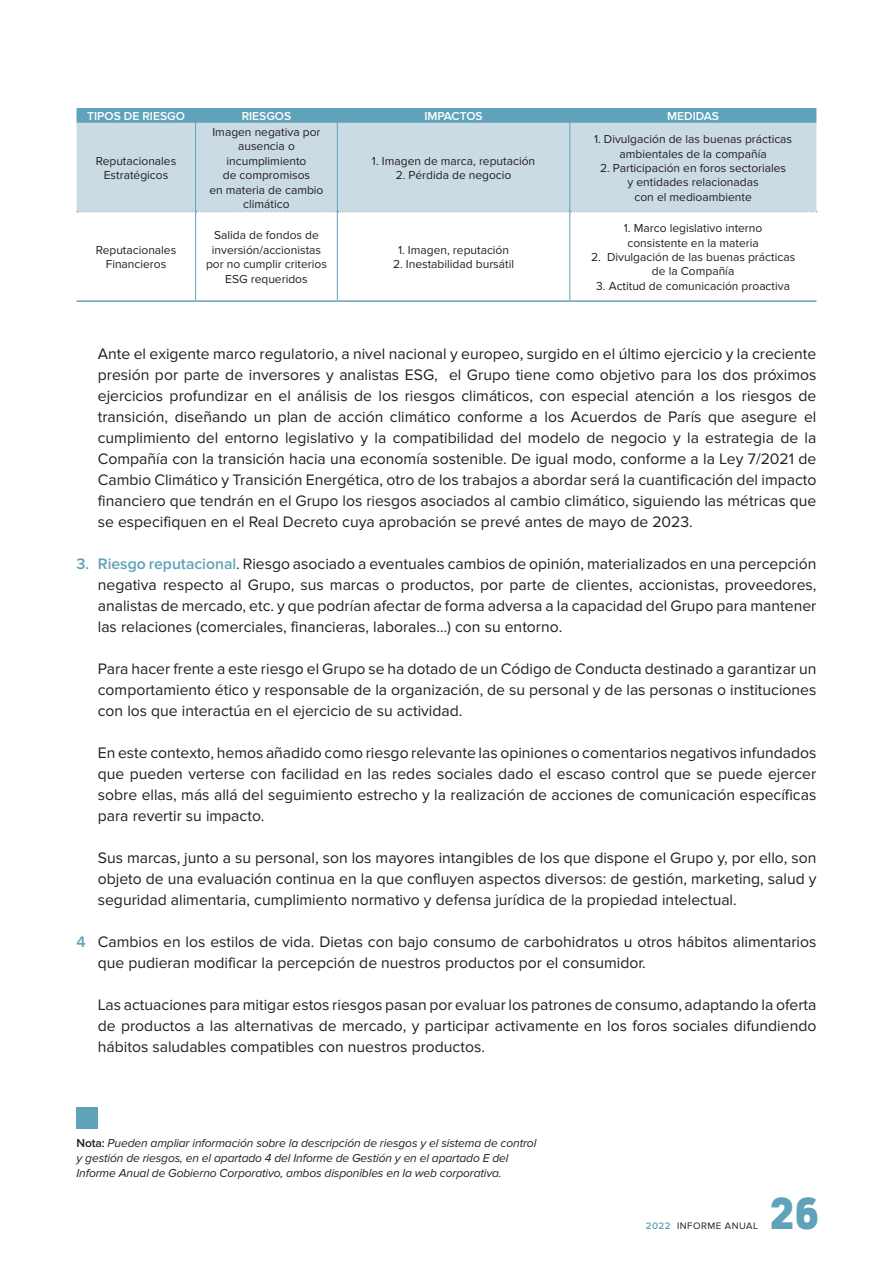
<style>
.page{position:relative;width:893px;height:1263px;background:#fff}
.page>*{position:absolute;margin:0;border:0;box-sizing:border-box;transform-origin:0 0}
.t1{font:700 45px "Platform";color:#60a2b9}
._001_texto_seguido{font:15.75px/21px "Proxima Nova";color:#231f20;text-align:justify}
.t2{font:12px/14.4px "Proxima Nova";color:#231f20;text-align:center}
.Epígrafe_-_esp{font:italic 12px/15px "Proxima Nova";letter-spacing:-.01em;color:#231f20}
.t3{font:600 12px "Proxima Nova";color:#fff}
.t4{font:9.75px "Proxima Nova";letter-spacing:.05em;color:#231f20}
.s1{font-weight:600;color:#60a2b9}
.s2{font-weight:600;font-style:normal}
</style>
<div class="page">
<div style="left:77px;top:123px;width:739px;height:88px;background:#cbdbe3"></div>
<div style="left:77px;top:108px;width:739px;height:15px;background:#60a2b9"></div>
<hr style="left:195px;top:123px;width:1px;height:88px;background:#60a2b9">
<hr style="left:337px;top:123px;width:1px;height:88px;background:#60a2b9">
<hr style="left:569px;top:123px;width:1px;height:88px;background:#60a2b9">
<hr style="left:195px;top:212px;width:1px;height:88px;background:#60a2b9">
<hr style="left:337px;top:212px;width:1px;height:88px;background:#60a2b9">
<hr style="left:569px;top:212px;width:1px;height:88px;background:#60a2b9">
<svg style="left:77px;top:211px;width:740px;height:1px"></svg>
<hr style="left:77px;top:300px;width:119px;height:2px;background:#60a2b9">
<hr style="left:196px;top:300px;width:141px;height:2px;background:#60a2b9">
<hr style="left:337px;top:300px;width:233px;height:2px;background:#60a2b9">
<hr style="left:570px;top:300px;width:246px;height:2px;background:#60a2b9">
<div style="left:77px;top:1108px;width:21px;height:21px;background:#60a2b9"></div>
<p class="t3" style="left:87px;top:109px;width:99px">TIPOS DE RIESGO</p>
<p class="t3" style="left:242px;top:109px;width:51px">RIESGOS</p>
<p class="t3" style="left:424px;top:109px;width:60px">IMPACTOS</p>
<p class="t3" style="left:667px;top:109px;width:53px">MEDIDAS</p>
<p class="t2" style="left:96px;top:154px;width:82px">Reputacionales<br>Estratégicos</p>
<p class="t2" style="left:209px;top:125px;width:116px">Imagen negativa por ausencia o incumplimiento<br>de compromisos<br>en materia de cambio climático</p>
<p class="t2" style="left:594px;top:132px;width:200px">1. Divulgación de las buenas prácticas ambientales de la compañía</p>
<p class="t2" style="left:600px;top:161px;width:188px">2. Participación en foros sectoriales y entidades relacionadas<br>con el medioambiente</p>
<p class="t2" style="left:372px;top:154px;width:165px">1. Imagen de marca, reputación</p>
<p class="t2" style="left:396px;top:168px;width:117px">2. Pérdida de negocio</p>
<p class="t2" style="left:96px;top:243px;width:82px">Reputacionales<br>Financieros</p>
<p class="t2" style="left:206px;top:228px;width:122px">Salida de fondos de inversión/accionistas por no cumplir criterios<br>ESG requeridos</p>
<p class="t2" style="left:398px;top:243px;width:113px">1. Imagen, reputación</p>
<p class="t2" style="left:393px;top:257px;width:123px">2. Inestabilidad bursátil</p>
<p class="t2" style="left:624px;top:221px;width:140px;text-align:left">1. Marco legislativo interno consistente en la materia</p>
<p class="t2" style="left:591px;top:250px;width:206px">2. Divulgación de las buenas prácticas de la Compañía</p>
<p class="t2" style="left:596px;top:279px;width:195px">3. Actitud de comunicación proactiva</p>
<p class="_001_texto_seguido" style="left:98px;top:343px;width:720px">Ante el exigente marco regulatorio, a nivel nacional y europeo, surgido en el último ejercicio y la creciente presión por parte de inversores y analistas ESG, el Grupo tiene como objetivo para los dos próximos ejercicios profundizar en el análisis de los riesgos climáticos, con especial atención a los riesgos de transición, diseñando un plan de acción climático conforme a los Acuerdos de París que asegure el cumplimiento del entorno legislativo y la compatibilidad del modelo de negocio y la estrategia de la Compañía con la transición hacia una economía sostenible. De igual modo, conforme a la Ley 7/2021 de Cambio Climático y Transición Energética, otro de los trabajos a abordar será la cuantificación del impacto financiero que tendrán en el Grupo los riesgos asociados al cambio climático, siguiendo las métricas que se especifiquen en el Real Decreto cuya aprobación se prevé antes de mayo de 2023.</p>
<p class="_001_texto_seguido" style="left:98px;top:553px;width:720px;text-indent:-21px"><span class="s1">3. Riesgo reputacional</span>. Riesgo asociado a eventuales cambios de opinión, materializados en una percepción negativa respecto al Grupo, sus marcas o productos, por parte de clientes, accionistas, proveedores, analistas de mercado, etc. y que podrían afectar de forma adversa a la capacidad del Grupo para mantener las relaciones (comerciales, financieras, laborales…) con su entorno.</p>
<p class="_001_texto_seguido" style="left:98px;top:658px;width:720px">Para hacer frente a este riesgo el Grupo se ha dotado de un Código de Conducta destinado a garantizar un comportamiento ético y responsable de la organización, de su personal y de las personas o instituciones con los que interactúa en el ejercicio de su actividad.</p>
<p class="_001_texto_seguido" style="left:98px;top:742px;width:720px">En este contexto, hemos añadido como riesgo relevante las opiniones o comentarios negativos infundados que pueden verterse con facilidad en las redes sociales dado el escaso control que se puede ejercer sobre ellas, más allá del seguimiento estrecho y la realización de acciones de comunicación específicas para revertir su impacto.</p>
<p class="_001_texto_seguido" style="left:98px;top:847px;width:720px">Sus marcas, junto a su personal, son los mayores intangibles de los que dispone el Grupo y, por ello, son objeto de una evaluación continua en la que confluyen aspectos diversos: de gestión, marketing, salud y seguridad alimentaria, cumplimiento normativo y defensa jurídica de la propiedad intelectual.</p>
<p class="_001_texto_seguido" style="left:98px;top:931px;width:720px;text-indent:-21px"><span class="s1">4</span> Cambios en los estilos de vida. Dietas con bajo consumo de carbohidratos u otros hábitos alimentarios que pudieran modificar la percepción de nuestros productos por el consumidor.</p>
<p class="_001_texto_seguido" style="left:98px;top:994px;width:720px">Las actuaciones para mitigar estos riesgos pasan por evaluar los patrones de consumo, adaptando la oferta de productos a las alternativas de mercado, y participar activamente en los foros sociales difundiendo hábitos saludables compatibles con nuestros productos.</p>
<p class="Epígrafe_-_esp" style="left:77px;top:1136px;width:461px"><span class="s2">Nota:</span> Pueden ampliar información sobre la descripción de riesgos y el sistema de control y gestión de riesgos, en el apartado 4 del Informe de Gestión y en el apartado E del<br>Informe Anual de Gobierno Corporativo, ambos disponibles en la web corporativa.</p>
<p class="t4" style="left:646px;top:1220px;width:114px"><span class="s1">2022</span> INFORME ANUAL</p>
<h1 class="t1" style="left:771px;top:1180px;width:49px">26</h1>
</div>
